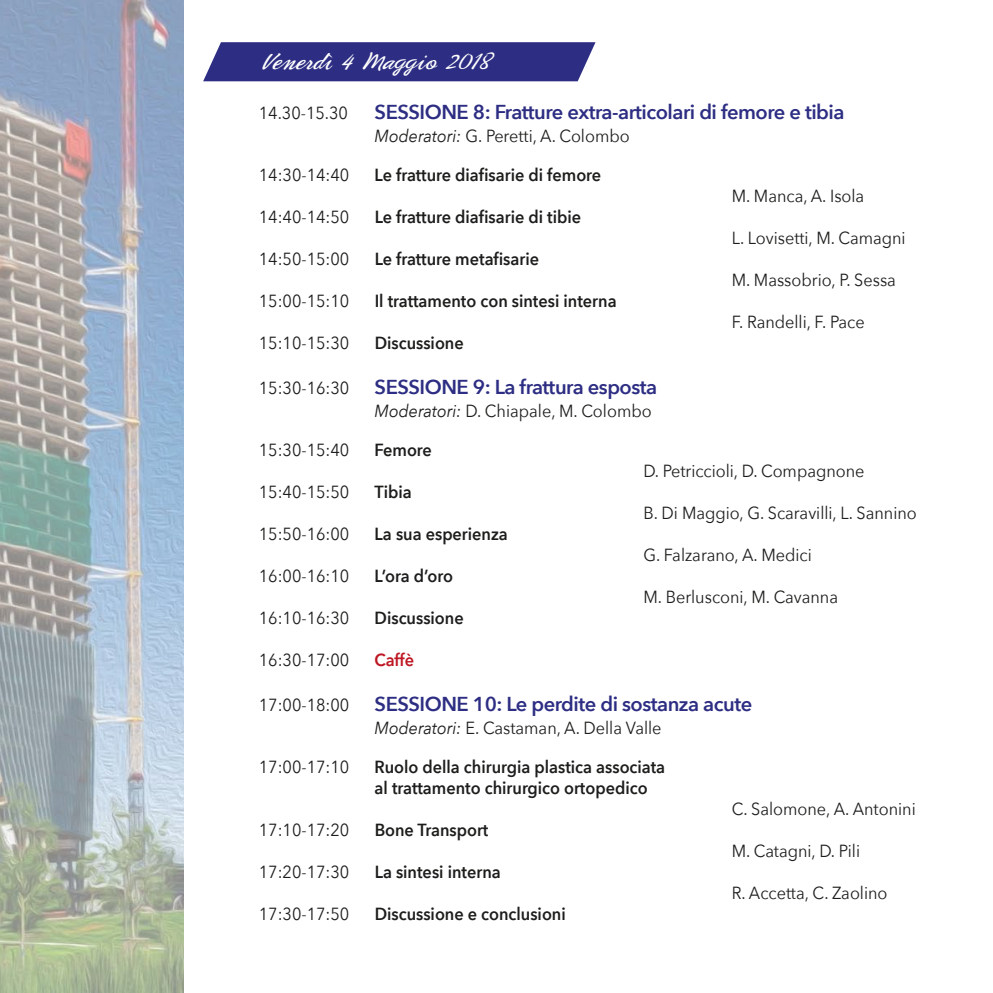
<style>
.page{position:relative;width:993px;height:993px;background:#fff}
.page>*{position:absolute;margin:0;border:0;box-sizing:border-box;transform-origin:0 0}
.t1{font:23.62px "Phoenix Script FLF";letter-spacing:.01em;color:#fff}
.t2{font:600 20.12px "Avenir Next";letter-spacing:-.025em;color:#2d2e83}
.t3{font:17.5px "Avenir Next";color:#1d1d1b;scale:.93 1}
.t4{font:600 17.5px/21px "Avenir Next";color:#1d1d1b;scale:.93 1}
.t5{font:600 17.5px "Avenir Next";letter-spacing:-.01em;color:#be1622;scale:.93 1}
.s1{font-style:italic}
</style>
<div class="page">
<svg style="left:203px;top:42px;width:392px;height:39px;background:#373889"></svg>
<img style="left:0;top:0;width:183px;height:992px">
<h1 class="t1" style="left:260px;top:50px;width:236px">Venerdì 4 Maggio 2018</h1>
<p class="t3" style="left:259px;top:98px;width:97px">14.30-15.30</p>
<p class="t2" style="left:374px;top:95px;width:471px">SESSIONE 8: Fratture extra-articolari di femore e tibia</p>
<p class="t3" style="left:374px;top:121px;width:276px"><span class="s1">Moderatori:</span> G. Peretti, A. Colombo</p>
<p class="t3" style="left:259px;top:160px;width:99px">14:30-14:40</p>
<p class="t4" style="left:374px;top:163px;width:245px">Le fratture diafisarie di femore</p>
<p class="t3" style="left:731px;top:181px;width:144px">M. Manca, A. Isola</p>
<p class="t3" style="left:259px;top:202px;width:99px">14:40-14:50</p>
<p class="t4" style="left:374px;top:205px;width:223px">Le fratture diafisarie di tibie</p>
<p class="t3" style="left:731px;top:223px;width:188px">L. Lovisetti, M. Camagni</p>
<p class="t3" style="left:259px;top:244px;width:99px">14:50-15:00</p>
<p class="t4" style="left:374px;top:247px;width:178px">Le fratture metafisarie</p>
<p class="t3" style="left:731px;top:265px;width:178px">M. Massobrio, P. Sessa</p>
<p class="t3" style="left:259px;top:286px;width:99px">15:00-15:10</p>
<p class="t4" style="left:374px;top:289px;width:261px">Il trattamento con sintesi interna</p>
<p class="t3" style="left:731px;top:307px;width:144px">F. Randelli, F. Pace</p>
<p class="t3" style="left:259px;top:328px;width:99px">15:10-15:30</p>
<p class="t4" style="left:374px;top:331px;width:97px">Discussione</p>
<p class="t3" style="left:259px;top:373px;width:99px">15:30-16:30</p>
<p class="t2" style="left:374px;top:370px;width:284px">SESSIONE 9: La frattura esposta</p>
<p class="t3" style="left:374px;top:396px;width:299px"><span class="s1">Moderatori:</span> D. Chiapale, M. Colombo</p>
<p class="t3" style="left:259px;top:434px;width:99px">15:30-15:40</p>
<p class="t4" style="left:374px;top:438px;width:63px">Femore</p>
<p class="t3" style="left:643px;top:455px;width:239px">D. Petriccioli, D. Compagnone</p>
<p class="t3" style="left:259px;top:476px;width:99px">15:40-15:50</p>
<p class="t4" style="left:374px;top:480px;width:41px">Tibia</p>
<p class="t3" style="left:643px;top:497px;width:295px">B. Di Maggio, G. Scaravilli, L. Sannino</p>
<p class="t3" style="left:259px;top:518px;width:99px">15:50-16:00</p>
<p class="t4" style="left:374px;top:522px;width:145px">La sua esperienza</p>
<p class="t3" style="left:643px;top:539px;width:182px">G. Falzarano, A. Medici</p>
<p class="t3" style="left:259px;top:560px;width:99px">16:00-16:10</p>
<p class="t4" style="left:374px;top:564px;width:86px">L’ora d’oro</p>
<p class="t3" style="left:643px;top:581px;width:211px">M. Berlusconi, M. Cavanna</p>
<p class="t3" style="left:259px;top:602px;width:99px">16:10-16:30</p>
<p class="t4" style="left:374px;top:606px;width:97px">Discussione</p>
<p class="t3" style="left:259px;top:644px;width:99px">16:30-17:00</p>
<p class="t5" style="left:374px;top:644px;width:44px">Caffè</p>
<p class="t3" style="left:259px;top:690px;width:99px">17:00-18:00</p>
<p class="t2" style="left:374px;top:686px;width:379px">SESSIONE 10: Le perdite di sostanza acute</p>
<p class="t3" style="left:374px;top:713px;width:310px"><span class="s1">Moderatori:</span> E. Castaman, A. Della Valle</p>
<p class="t3" style="left:259px;top:751px;width:99px">17:00-17:10</p>
<p class="t4" style="left:374px;top:755px;width:314px">Ruolo della chirurgia plastica associata al trattamento chirurgico ortopedico</p>
<p class="t3" style="left:731px;top:793px;width:199px">C. Salomone, A. Antonini</p>
<p class="t3" style="left:259px;top:814px;width:99px">17:10-17:20</p>
<p class="t4" style="left:374px;top:818px;width:124px">Bone Transport</p>
<p class="t3" style="left:731px;top:835px;width:139px">M. Catagni, D. Pili</p>
<p class="t3" style="left:259px;top:856px;width:99px">17:20-17:30</p>
<p class="t4" style="left:374px;top:860px;width:137px">La sintesi interna</p>
<p class="t3" style="left:731px;top:877px;width:169px">R. Accetta, C. Zaolino</p>
<p class="t3" style="left:259px;top:898px;width:99px">17:30-17:50</p>
<p class="t4" style="left:374px;top:902px;width:207px">Discussione e conclusioni</p>
</div>
